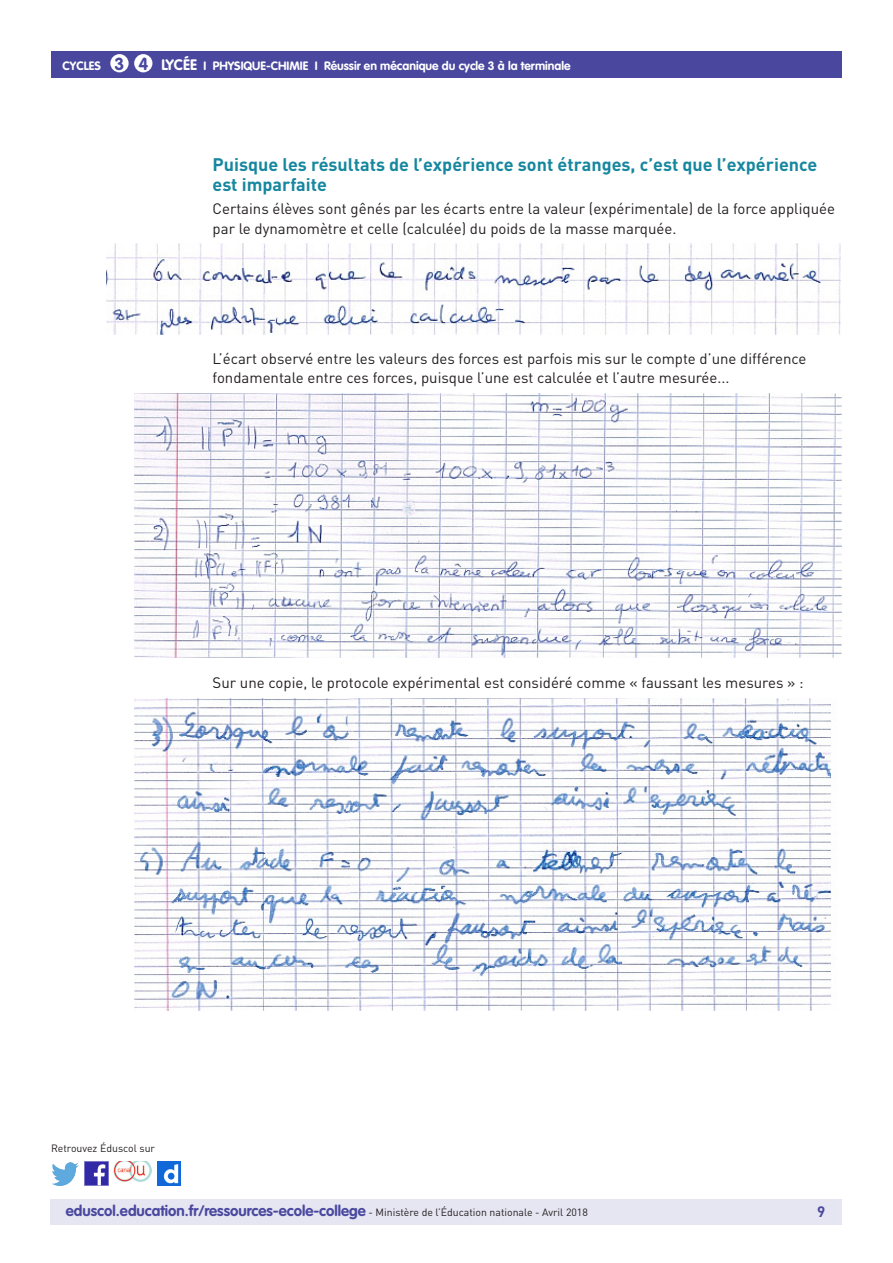
<style>
.page{position:relative;width:893px;height:1263px;background:#fff}
.page>*{position:absolute;margin:0;border:0;box-sizing:border-box;transform-origin:0 0}
._04_Titre_de_niveau{font:700 18px/19.5px "DIN Pro";color:#16879f}
.t1{font:700 17.25px "VAG Rounded Std";color:#4a489e}
._06_Texte_courant{font:15px/19.5px "DIN Pro";color:#231f20}
.t2{font:700 15px "VAG Rounded Std";color:#4a489e}
.t3{font:700 15px "DIN Pro";color:#4a489e}
.t4{font:700 12px "VAG Rounded Std";color:#fff}
.t5{font:10.5px "DIN Pro";color:#231f20}
.s1{font-size:17.25px;color:#4a489e}
.s2{font-size:15px}
.s3{font-family:"DIN Pro";font-weight:400;font-size:10.5px;color:#231f20}
</style>
<div class="page">
<div style="left:50px;top:1199px;width:791px;height:26px;background:#e6e5f2"></div>
<div style="left:51px;top:51px;width:791px;height:27px;background:#4a489e"></div>
<div style="left:110px;top:54px;width:19px;height:18px;background:#fff;border-radius:50%"></div>
<img style="left:85px;top:1162px;width:23px;height:23px">
<img style="left:51px;top:1163px;width:28px;height:22px">
<img style="left:158px;top:1162px;width:22px;height:23px">
<img style="left:114px;top:1162px;width:38px;height:19px">
<div style="left:134px;top:54px;width:18px;height:18px;background:#fff;border-radius:50%"></div>
<img style="left:107px;top:243px;width:733px;height:92px">
<img style="left:134px;top:393px;width:707px;height:264px">
<img style="left:134px;top:698px;width:698px;height:312px">
<p class="t4" style="left:63px;top:58px;width:63px">CYCLES <span class="s1">3</span></p>
<p class="t4" style="left:161px;top:58px;width:411px"><span class="s2">LYCÉE</span> I PHYSIQUE-CHIMIE I Réussir en mécanique du cycle 3 à la terminale</p>
<p class="t1" style="left:138px;top:53px;width:11px">4</p>
<p class="_04_Titre_de_niveau" style="left:213px;top:154px;width:606px">Puisque les résultats de l’expérience sont étranges, c’est que l’expérience est imparfaite</p>
<p class="_06_Texte_courant" style="left:213px;top:199px;width:624px">Certains élèves sont gênés par les écarts entre la valeur (expérimentale) de la force appliquée par le dynamomètre et celle (calculée) du poids de la masse marquée.</p>
<p class="_06_Texte_courant" style="left:213px;top:348px;width:595px">L’écart observé entre les valeurs des forces est parfois mis sur le compte d’une différence fondamentale entre ces forces, puisque l’une est calculée et l’autre mesurée...</p>
<p class="_06_Texte_courant" style="left:213px;top:673px;width:593px">Sur une copie, le protocole expérimental est considéré comme « faussant les mesures » :</p>
<p class="t5" style="left:51px;top:1141px;width:106px">Retrouvez Éduscol sur</p>
<p class="t2" style="left:66px;top:1202px;width:523px">eduscol.education.fr/ressources-ecole-college <span class="s3">- Ministère de l’Éducation nationale - Avril 2018</span></p>
<p class="t3" style="left:817px;top:1201px;width:10px">9</p>
</div>
